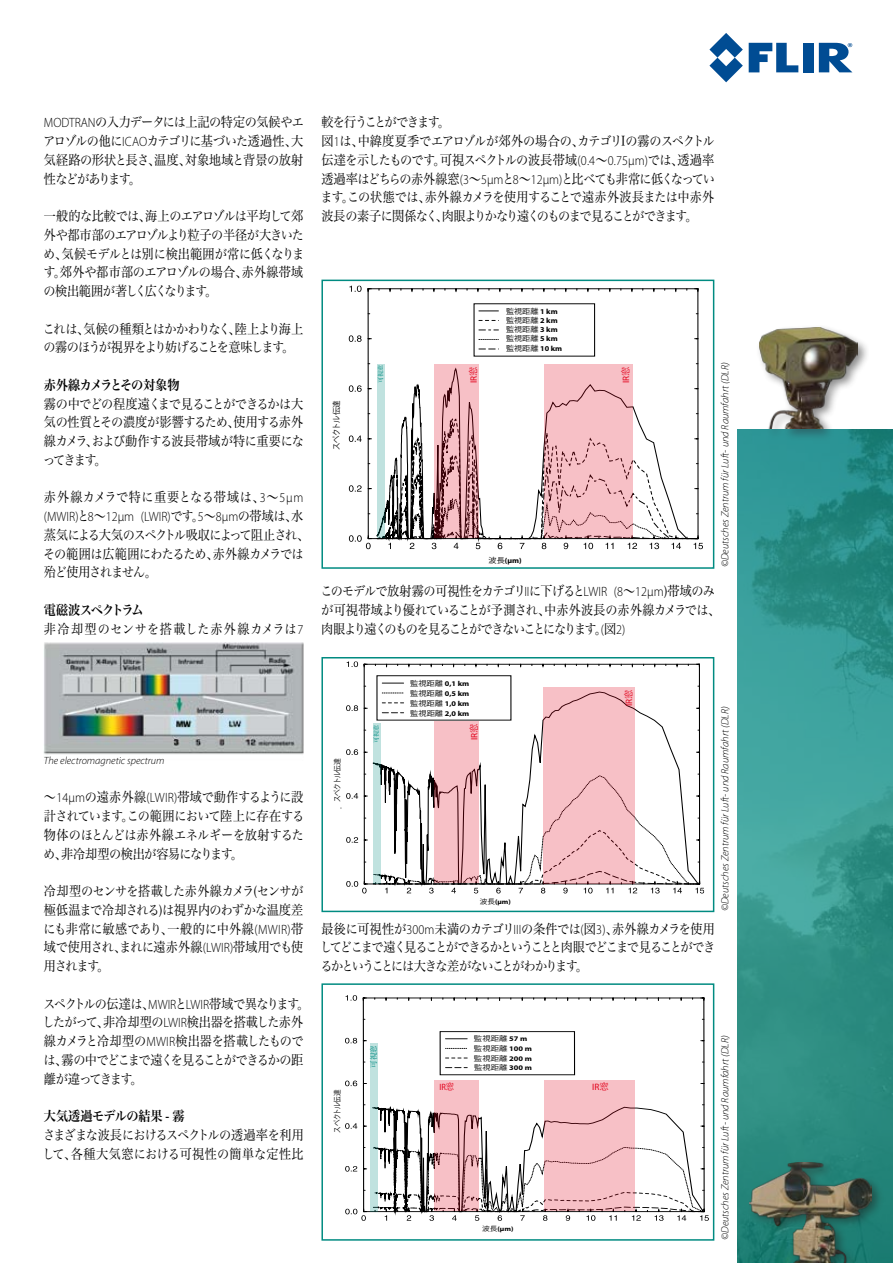
<style>
.page{position:relative;width:893px;height:1263px;background:#fff}
.page>*{position:absolute;margin:0;border:0;box-sizing:border-box;transform-origin:0 0}
.t1{font:13.5px/18.8px "Hira Min Pro W3";letter-spacing:-.055em;color:#000;text-align:justify;scale:.9 1}
.t2{font:13.5px/18.8px "Hira Min Pro W3";letter-spacing:-.09em;color:#000;scale:.9 1}
.t3{font:13.5px/18.8px "Hira Min Pro W3";letter-spacing:-.08em;color:#000;scale:.9 1}
.t4{font:13.5px/18.8px "Hira Min Pro W3";letter-spacing:-.025em;color:#000;scale:.9 1}
.t5{font:300 13.5px "Myriad Pro";color:#000;scale:.9 1}
.t6{font:13.5px "Hira Min Pro W6";letter-spacing:-.03em;color:#000;scale:.9 1}
.t7{font:13.5px "Hira Min Pro W3";letter-spacing:.03em;color:#000;scale:.9 1}
.t8{font:13.5px "Hira Min Pro W3";letter-spacing:.05em;color:#000;scale:.9 1}
.t9{font:13.5px "Hira Min Pro W6";letter-spacing:-.095em;color:#000;scale:.9 1}
.t10{font:italic 300 10.5px "Myriad Pro";color:#000}
.t11{font:9.3px "Myriad Pro";color:#e2001a}
.t12{font:9.15px "Myriad Pro";color:#e2001a;scale:.91 1}
.t13{font:8.1px "Koz Go Pro";letter-spacing:-.045em;color:#000;scale:.92 1}
.t14{font:7.65px "Koz Go Pro";letter-spacing:-.045em;color:#000;scale:.88 1}
.t15{font:7.65px "Koz Go Pro";letter-spacing:-.045em;color:#000;scale:.84 1}
.t16{font:7.5px/9.3px "Koz Go Pro";color:#000;scale:1.09 1}
.t17{font:700 7.5px "Myriad";color:#000;scale:1.09 1}
.t18{font:7.5px "Hira Min Pro W3";color:#008b81}
.t19{font:700 7.2px/10.1px "Myriad";letter-spacing:.01em;color:#000;text-align:justify;scale:1.14 1}
.t20{font:7.05px/9.8px "Koz Go Pro";color:#000;scale:1.19 1}
.t21{font:700 6.75px "Myriad";color:#000;scale:1.14 1}
.t22{font:700 6.45px "Myriad";color:#000;scale:1.19 1}
.t23{font:6px "Hira Min Pro W3";color:#008b81}
.s1{font-family:"Myriad Pro";font-weight:300}
.s2{font-family:"Hira Min Pro W3";font-weight:400}
.s3{font-family:"Myriad Pro";font-weight:600}
.s4{font-family:"Myriad";font-weight:700}
.s5{font-family:"Hira Min Pro W3"}
.s6{font-family:"Koz Go Pro";font-weight:400}
</style>
<div class="page">
<svg style="left:749px;top:43px;width:49px;height:29px"></svg>
<div style="left:803px;top:43px;width:11px;height:29px;background:#004c93"></div>
<svg style="left:709px;top:33px;width:34px;height:49px"></svg>
<svg style="left:819px;top:43px;width:33px;height:29px"></svg>
<svg style="left:699px;top:542px;width:4px;height:7px"></svg>
<svg style="left:349px;top:385px;width:13px;height:7px"></svg>
<svg style="left:349px;top:335px;width:13px;height:7px"></svg>
<svg style="left:349px;top:285px;width:13px;height:7px"></svg>
<svg style="left:401px;top:373px;width:298px;height:57px"></svg>
<svg style="left:349px;top:430px;width:350px;height:120px"></svg>
<div style="left:368px;top:289px;width:330px;height:250px;border:1px solid #000"></div>
<svg style="left:479px;top:311px;width:19px;height:1px"></svg>
<svg style="left:479px;top:320px;width:17px;height:1px"></svg>
<svg style="left:479px;top:330px;width:19px;height:1px"></svg>
<svg style="left:479px;top:339px;width:19px;height:1px"></svg>
<svg style="left:479px;top:349px;width:17px;height:1px"></svg>
<div style="left:321px;top:280px;width:393px;height:289px;border:2px solid #008b81"></div>
<svg style="left:700px;top:881px;width:4px;height:12px"></svg>
<svg style="left:346px;top:881px;width:21px;height:12px"></svg>
<svg style="left:346px;top:837px;width:12px;height:6px"></svg>
<svg style="left:346px;top:793px;width:12px;height:6px"></svg>
<svg style="left:346px;top:749px;width:12px;height:6px"></svg>
<svg style="left:346px;top:705px;width:12px;height:6px"></svg>
<svg style="left:347px;top:661px;width:11px;height:6px"></svg>
<svg style="left:372px;top:663px;width:328px;height:222px"></svg>
<svg style="left:373px;top:775px;width:327px;height:119px"></svg>
<div style="left:364px;top:664px;width:336px;height:220px;border:1px solid #000"></div>
<div style="left:377px;top:676px;width:134px;height:44px;background:#fff"></div>
<svg style="left:382px;top:683px;width:22px;height:1px"></svg>
<svg style="left:382px;top:693px;width:22px;height:1px"></svg>
<svg style="left:382px;top:703px;width:22px;height:1px"></svg>
<svg style="left:382px;top:712px;width:22px;height:1px"></svg>
<div style="left:321px;top:657px;width:393px;height:255px;border:2px solid #008b81"></div>
<svg style="left:705px;top:1215px;width:4px;height:6px"></svg>
<svg style="left:345px;top:1080px;width:12px;height:6px"></svg>
<svg style="left:345px;top:1038px;width:12px;height:5px"></svg>
<svg style="left:345px;top:995px;width:12px;height:6px"></svg>
<svg style="left:372px;top:997px;width:333px;height:126px"></svg>
<svg style="left:345px;top:1123px;width:360px;height:98px"></svg>
<div style="left:363px;top:998px;width:341px;height:214px;border:1px solid #000"></div>
<div style="left:440px;top:1032px;width:134px;height:43px;background:#fff"></div>
<div style="left:440px;top:1031px;width:135px;height:44px;border:1px solid #000"></div>
<svg style="left:446px;top:1038px;width:21px;height:1px"></svg>
<svg style="left:446px;top:1048px;width:21px;height:1px"></svg>
<svg style="left:446px;top:1058px;width:21px;height:1px"></svg>
<svg style="left:446px;top:1067px;width:21px;height:1px"></svg>
<div style="left:321px;top:983px;width:393px;height:258px;border:2px solid #008b81"></div>
<div style="left:755px;top:324px;width:114px;height:118px;background:#000;opacity:.45"></div>
<img style="left:759px;top:328px;width:99px;height:101px">
<img style="left:737px;top:429px;width:156px;height:834px">
<img style="left:44px;top:642px;width:259px;height:113px">
<svg style="left:544px;top:364px;width:89px;height:174px;background:#edb6bc"></svg>
<svg style="left:434px;top:364px;width:45px;height:174px;background:#ca9399"></svg>
<div style="left:377px;top:364px;width:8px;height:174px;background:#c0e2df"></div>
<div style="left:373px;top:723px;width:8px;height:161px;background:#c0e2df"></div>
<svg style="left:434px;top:722px;width:45px;height:161px;background:#ebb3b9"></svg>
<div style="left:543px;top:687px;width:92px;height:197px;background:#f7c0c6"></div>
<div style="left:370px;top:1043px;width:7px;height:168px;background:#c0e2df"></div>
<svg style="left:434px;top:1080px;width:45px;height:130px;background:#e4acb2"></svg>
<div style="left:544px;top:1080px;width:90px;height:131px;background:#f7c0c6"></div>
<p class="t1" style="left:43px;top:112px;width:291px"><span class="s1">MODTRAN</span>の入力データには上記の特定の気候やエアロゾルの他に<span class="s1">ICAO</span>カテゴリに基づいた透過性、大気経路の形状と長さ、温度、対象地域と背景の放射性などがあります。</p>
<p class="t1" style="left:43px;top:205px;width:291px">一般的な比較では、海上のエアロゾルは平均して郊外や都市部のエアロゾルより粒子の半径が大きいため、気候モデルとは別に検出範囲が常に低くなります。郊外や都市部のエアロゾルの場合、赤外線帯域の検出範囲が著しく広くなります。</p>
<p class="t2" style="left:43px;top:318px;width:291px">これは、気候の種類とはかかわりなく、陸上より海上の霧のほうが視界をより妨げることを意味します。</p>
<p class="t6" style="left:44px;top:373px;width:152px">赤外線カメラとその対象物</p>
<p class="t1" style="left:43px;top:393px;width:291px">霧の中でどの程度遠くまで見ることができるかは大気の性質とその濃度が影響するため、使用する赤外線カメラ、および動作する波長帯域が特に重要になってきます。</p>
<p class="t7" style="left:44px;top:486px;width:290px">赤外線カメラで特に重要となる帯域は、<span class="s1">3</span>～<span class="s1">5μm</span></p>
<p class="t5" style="left:44px;top:509px;width:290px">(MWIR)<span class="s2">と</span>8<span class="s2">～</span>12μm (LWIR)<span class="s2">です。</span>5<span class="s2">～</span>8μm<span class="s2">の帯域は、水</span></p>
<p class="t3" style="left:43px;top:524px;width:297px">蒸気による大気のスペクトル吸収によって阻止され、その範囲は広範囲にわたるため、赤外線カメラでは殆ど使用されません。</p>
<p class="t9" style="left:44px;top:598px;width:112px">電磁波スペクトラム</p>
<p class="t8" style="left:44px;top:617px;width:290px">非冷却型のセンサを搭載した赤外線カメラは<span class="s1">7</span></p>
<p class="t10" style="left:44px;top:755px;width:122px">The electromagnetic spectrum</p>
<p class="t1" style="left:43px;top:787px;width:292px">～<span class="s1">14μm</span>の遠赤外線<span class="s1">(LWIR)</span>帯域で動作するように設計されています。この範囲において陸上に存在する物体のほとんどは赤外線エネルギーを放射するため、非冷却型の検出が容易になります。</p>
<p class="t1" style="left:43px;top:880px;width:290px">冷却型のセンサを搭載した赤外線カメラ(センサが極低温まで冷却される)は視界内のわずかな温度差にも非常に敏感であり、一般的に中外線<span class="s1">(MWIR)</span>帯域で使用され、まれに遠赤外線<span class="s1">(LWIR)</span>帯域用でも使用されます。</p>
<p class="t1" style="left:43px;top:993px;width:298px;text-align:left">スペクトルの伝達は、<span class="s1">MWIR</span>と<span class="s1">LWIR</span>帯域で異なります。したがって、非冷却型の<span class="s1">LWIR</span>検出器を搭載した赤外線カメラと冷却型の<span class="s1">MWIR</span>検出器を搭載したものでは、霧の中でどこまで遠くを見ることができるかの距離が違ってきます。</p>
<p class="t6" style="left:44px;top:1104px;width:158px">大気透過モデルの結果 <span class="s3">-</span> 霧</p>
<p class="t4" style="left:43px;top:1124px;width:292px">さまざまな波長におけるスペクトルの透過率を利用して、各種大気窓における可視性の簡単な定性比</p>
<p class="t1" style="left:320px;top:112px;width:440px;text-align:left">較を行うことができます。<br>図<span class="s1">1</span>は、中緯度夏季でエアロゾルが郊外の場合の、カテゴリIの霧のスペクトル伝達を示したものです。可視スペクトルの波長帯域<span class="s1">(0.4</span>～<span class="s1">0.75μm)</span>では、透過率透過率はどちらの赤外線窓<span class="s1">(3</span>～<span class="s1">5μm</span>と<span class="s1">8</span>～<span class="s1">12μm)</span>と比べても非常に低くなっています。この状態では、赤外線カメラを使用することで遠赤外波長または中赤外波長の素子に関係なく、肉眼よりかなり遠くのものまで見ることができます。</p>
<p class="t13" style="left:331px;top:450px;width:55px;rotate:-90deg">スペクトル伝達</p>
<p class="t23" style="left:375px;top:383px;width:19px;rotate:-90deg">可視窓</p>
<p class="t16" style="left:506px;top:306px;width:53px">監視距離 <span class="s4">1 km</span>監視距離 <span class="s4">2 km</span>監視距離 <span class="s4">3 km</span>監視距離 <span class="s4">5 km</span>監視距離 <span class="s4">10 km</span></p>
<p class="t11" style="left:468px;top:383px;width:18px;rotate:-90deg">IR<span class="s5">窓</span></p>
<p class="t11" style="left:620px;top:383px;width:18px;rotate:-90deg">IR<span class="s5">窓</span></p>
<p class="t17" style="left:489px;top:556px;width:32px"><span class="s6">波長</span>(µm)</p>
<p class="t10" style="left:720px;top:567px;width:207px;rotate:-90deg">©Deutsches Zentrum für Luft- und Raumfahrt (DLR)</p>
<p class="t2" style="left:320px;top:580px;width:446px">このモデルで放射霧の可視性をカテゴリ<span class="s1">II</span>に下げると<span class="s1">LWIR (8</span>～<span class="s1">12μm</span>)帯域のみが可視帯域より優れていることが予測され、中赤外波長の赤外線カメラでは、肉眼より遠くのものを見ることができないことになります。<span class="s1">(</span>図<span class="s1">2)</span></p>
<p class="t14" style="left:332px;top:802px;width:52px;rotate:-90deg">スペクトル伝達</p>
<p class="t19" style="left:410px;top:678px;width:53px"><span class="s6">監視距離</span> 0,1 km<span class="s6">監視距離</span> 0,5 km<span class="s6">監視距離</span> 1,0 km<span class="s6">監視距離</span> 2,0 km</p>
<p class="t23" style="left:371px;top:743px;width:19px;rotate:-90deg">可視窓</p>
<p class="t11" style="left:468px;top:740px;width:18px;rotate:-90deg">IR<span class="s5">窓</span></p>
<p class="t21" style="left:480px;top:898px;width:29px"><span class="s6">波長</span>(µm)</p>
<p class="t11" style="left:623px;top:706px;width:18px;rotate:-90deg">IR<span class="s5">窓</span></p>
<p class="t10" style="left:720px;top:911px;width:207px;rotate:-90deg">©Deutsches Zentrum für Luft- und Raumfahrt (DLR)</p>
<p class="t1" style="left:320px;top:918px;width:441px">最後に可視性が<span class="s1">300m</span>未満のカテゴリ<span class="s1">III</span>の条件では<span class="s1">(</span>図<span class="s1">3)</span>、赤外線カメラを使用してどこまで遠く見ることができるかということと肉眼でどこまで見ることができるかということには大きな差がないことがわかります。</p>
<p class="t15" style="left:332px;top:1132px;width:53px;rotate:-90deg">スペクトル伝達</p>
<p class="t18" style="left:367px;top:1067px;width:24px;rotate:-90deg">可視窓</p>
<p class="t20" style="left:474px;top:1034px;width:50px">監視距離 <span class="s4">57 m</span>監視距離 <span class="s4">100 m</span>監視距離 <span class="s4">200 m</span>監視距離 <span class="s4">300 m</span></p>
<p class="t12" style="left:439px;top:1081px;width:18px">IR<span class="s5">窓</span></p>
<p class="t11" style="left:592px;top:1081px;width:18px">IR<span class="s5">窓</span></p>
<p class="t22" style="left:482px;top:1226px;width:28px"><span class="s6">波長</span>(µm)</p>
<p class="t10" style="left:720px;top:1240px;width:207px;rotate:-90deg">©Deutsches Zentrum für Luft- und Raumfahrt (DLR)</p>
</div>
